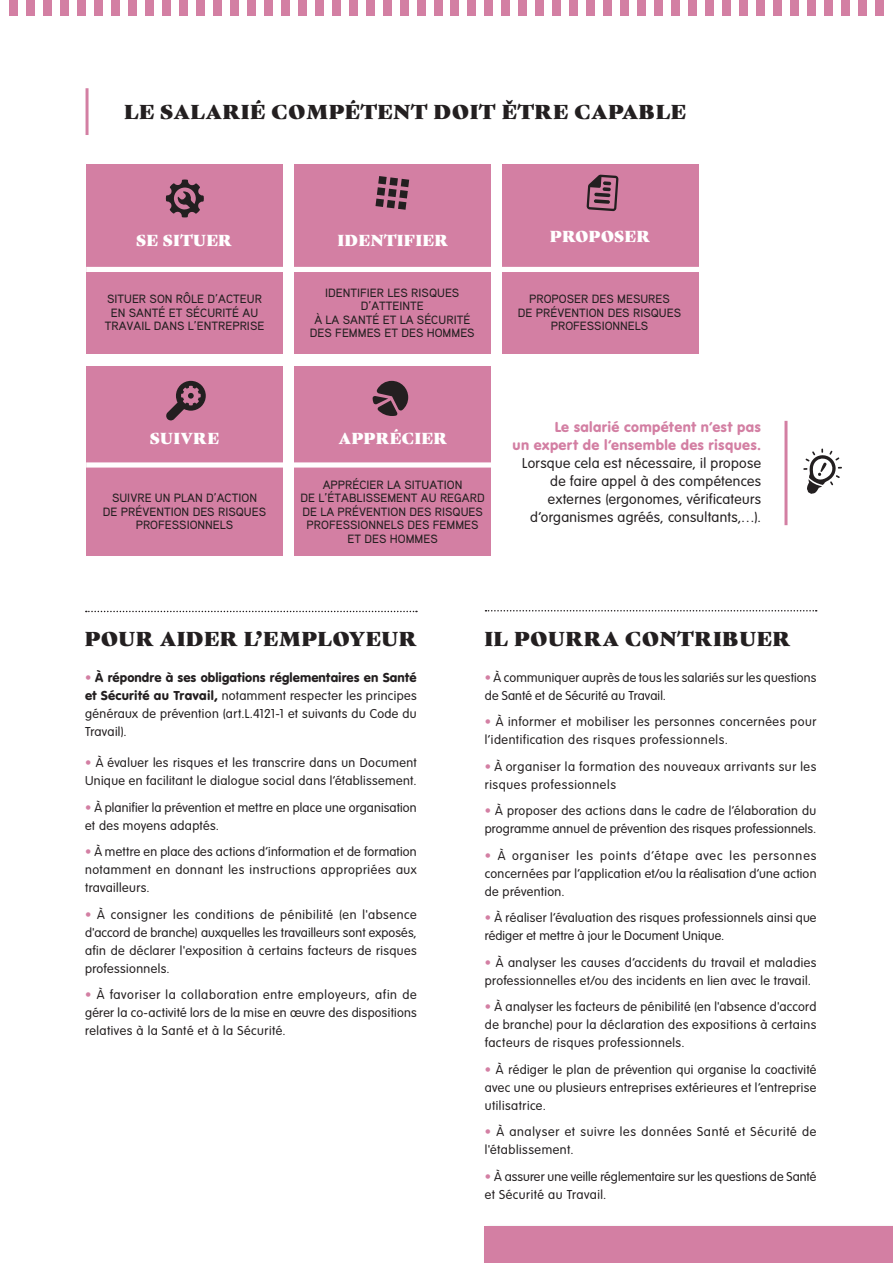
<style>
.page{position:relative;width:893px;height:1263px;background:#fff}
.page>*{position:absolute;margin:0;border:0;box-sizing:border-box;transform-origin:0 0}
.t1{font:19.5px "Gastromond";letter-spacing:.05em;color:#231f20}
.t2{font:15.45px "Gastromond";letter-spacing:.05em;color:#fff;scale:.96 1}
.t3{font:300 15px/18px "VAG Rundschrift D";letter-spacing:.025em;color:#231f20;text-align:right}
.t4{font:15px/18px "VAG Rundschrift D";letter-spacing:.02em;color:#d37fa3;text-align:right}
.t5{font:300 13.5px/18px "VAG Rundschrift D";letter-spacing:.025em;color:#231f20;text-align:justify}
.t6{font:300 13.5px/18px "VAG Rundschrift D";letter-spacing:.005em;color:#231f20}
.t7{font:300 13.5px/18px "VAG Rundschrift D";letter-spacing:.045em;color:#231f20}
.t8{font:300 13.5px/18px "VAG Rundschrift D";letter-spacing:.05em;color:#231f20}
.t9{font:500 12px/13.5px "Aaux Pro";color:#231f20;text-align:center}
.s1{color:#d37fa3}
.s2{font-weight:400}
</style>
<div class="page">
<svg style="left:803px;top:448px;width:39px;height:46px"></svg>
<hr style="left:784px;top:421px;width:3px;height:104px;background:#d37fa3">
<svg style="left:86px;top:611px;width:331px;height:1px"></svg>
<div style="left:9px;top:0;width:8px;height:15px;background:#d37fa3"></div>
<div style="left:111px;top:0;width:8px;height:15px;background:#d37fa3"></div>
<div style="left:213px;top:0;width:8px;height:15px;background:#d37fa3"></div>
<div style="left:315px;top:0;width:8px;height:15px;background:#d37fa3"></div>
<div style="left:417px;top:0;width:8px;height:15px;background:#d37fa3"></div>
<div style="left:519px;top:0;width:8px;height:15px;background:#d37fa3"></div>
<div style="left:621px;top:0;width:8px;height:15px;background:#d37fa3"></div>
<div style="left:723px;top:0;width:8px;height:15px;background:#d37fa3"></div>
<div style="left:824px;top:0;width:9px;height:15px;background:#d37fa3"></div>
<div style="left:26px;top:0;width:8px;height:15px;background:#d37fa3"></div>
<div style="left:128px;top:0;width:8px;height:15px;background:#d37fa3"></div>
<div style="left:230px;top:0;width:8px;height:15px;background:#d37fa3"></div>
<div style="left:332px;top:0;width:8px;height:15px;background:#d37fa3"></div>
<div style="left:434px;top:0;width:8px;height:15px;background:#d37fa3"></div>
<div style="left:536px;top:0;width:8px;height:15px;background:#d37fa3"></div>
<div style="left:638px;top:0;width:8px;height:15px;background:#d37fa3"></div>
<div style="left:740px;top:0;width:8px;height:15px;background:#d37fa3"></div>
<div style="left:841px;top:0;width:9px;height:15px;background:#d37fa3"></div>
<div style="left:43px;top:0;width:8px;height:15px;background:#d37fa3"></div>
<div style="left:145px;top:0;width:8px;height:15px;background:#d37fa3"></div>
<div style="left:247px;top:0;width:8px;height:15px;background:#d37fa3"></div>
<div style="left:349px;top:0;width:8px;height:15px;background:#d37fa3"></div>
<div style="left:451px;top:0;width:8px;height:15px;background:#d37fa3"></div>
<div style="left:553px;top:0;width:8px;height:15px;background:#d37fa3"></div>
<div style="left:655px;top:0;width:8px;height:15px;background:#d37fa3"></div>
<div style="left:757px;top:0;width:8px;height:15px;background:#d37fa3"></div>
<div style="left:858px;top:0;width:9px;height:15px;background:#d37fa3"></div>
<div style="left:60px;top:0;width:8px;height:15px;background:#d37fa3"></div>
<div style="left:162px;top:0;width:8px;height:15px;background:#d37fa3"></div>
<div style="left:264px;top:0;width:8px;height:15px;background:#d37fa3"></div>
<div style="left:366px;top:0;width:8px;height:15px;background:#d37fa3"></div>
<div style="left:468px;top:0;width:8px;height:15px;background:#d37fa3"></div>
<div style="left:570px;top:0;width:8px;height:15px;background:#d37fa3"></div>
<div style="left:672px;top:0;width:8px;height:15px;background:#d37fa3"></div>
<div style="left:774px;top:0;width:8px;height:15px;background:#d37fa3"></div>
<div style="left:875px;top:0;width:9px;height:15px;background:#d37fa3"></div>
<div style="left:77px;top:0;width:8px;height:15px;background:#d37fa3"></div>
<div style="left:179px;top:0;width:8px;height:15px;background:#d37fa3"></div>
<div style="left:281px;top:0;width:8px;height:15px;background:#d37fa3"></div>
<div style="left:383px;top:0;width:8px;height:15px;background:#d37fa3"></div>
<div style="left:485px;top:0;width:8px;height:15px;background:#d37fa3"></div>
<div style="left:587px;top:0;width:8px;height:15px;background:#d37fa3"></div>
<div style="left:689px;top:0;width:8px;height:15px;background:#d37fa3"></div>
<div style="left:790px;top:0;width:9px;height:15px;background:#d37fa3"></div>
<div style="left:94px;top:0;width:8px;height:15px;background:#d37fa3"></div>
<div style="left:196px;top:0;width:8px;height:15px;background:#d37fa3"></div>
<div style="left:298px;top:0;width:8px;height:15px;background:#d37fa3"></div>
<div style="left:400px;top:0;width:8px;height:15px;background:#d37fa3"></div>
<div style="left:502px;top:0;width:8px;height:15px;background:#d37fa3"></div>
<div style="left:604px;top:0;width:8px;height:15px;background:#d37fa3"></div>
<div style="left:706px;top:0;width:8px;height:15px;background:#d37fa3"></div>
<div style="left:807px;top:0;width:9px;height:15px;background:#d37fa3"></div>
<svg style="left:485px;top:610px;width:332px;height:1px"></svg>
<div style="left:502px;top:164px;width:197px;height:189px;background:#d37fa3"></div>
<div style="left:86px;top:164px;width:197px;height:189px;background:#d37fa3"></div>
<div style="left:86px;top:366px;width:197px;height:189px;background:#d37fa3"></div>
<div style="left:294px;top:164px;width:197px;height:189px;background:#d37fa3"></div>
<div style="left:294px;top:366px;width:197px;height:189px;background:#d37fa3"></div>
<svg style="left:166px;top:179px;width:38px;height:38px"></svg>
<svg style="left:373px;top:381px;width:35px;height:35px"></svg>
<svg style="left:586px;top:175px;width:32px;height:36px"></svg>
<svg style="left:166px;top:381px;width:40px;height:39px"></svg>
<svg style="left:375px;top:176px;width:34px;height:34px"></svg>
<div style="left:86px;top:267px;width:657px;height:5px;background:#fff"></div>
<div style="left:86px;top:462px;width:411px;height:6px;background:#fff"></div>
<hr style="left:86px;top:88px;width:3px;height:47px;background:#d37fa3">
<div style="left:483px;top:1224px;width:410px;height:39px;background:#231f20;opacity:.36"></div>
<div style="left:485px;top:1226px;width:408px;height:37px;background:#d37fa3"></div>
<h1 class="t1" style="left:124px;top:97px;width:563px">LE SALARIÉ COMPÉTENT DOIT ÊTRE CAPABLE</h1>
<p class="t2" style="left:137px;top:228px;width:101px">SE SITUER</p>
<p class="t2" style="left:338px;top:228px;width:116px">IDENTIFIER</p>
<p class="t2" style="left:550px;top:224px;width:106px">PROPOSER</p>
<p class="t9" style="left:105px;top:292px;width:161px">SITUER SON RÔLE D’ACTEUR<br>EN SANTÉ ET SÉCURITÉ AU<br>TRAVAIL DANS L’ENTREPRISE</p>
<p class="t9" style="left:310px;top:285px;width:166px">IDENTIFIER LES RISQUES<br>D’ATTEINTE<br>À LA SANTÉ ET LA SÉCURITÉ<br>DES FEMMES ET DES HOMMES</p>
<p class="t9" style="left:518px;top:292px;width:165px">PROPOSER DES MESURES<br>DE PRÉVENTION DES RISQUES<br>PROFESSIONNELS</p>
<p class="t2" style="left:150px;top:426px;width:73px">SUIVRE</p>
<p class="t2" style="left:339px;top:426px;width:114px">APPRÉCIER</p>
<p class="t9" style="left:103px;top:491px;width:165px">SUIVRE UN PLAN D’ACTION<br>DE PRÉVENTION DES RISQUES<br>PROFESSIONNELS</p>
<p class="t9" style="left:301px;top:477px;width:186px">APPRÉCIER LA SITUATION<br>DE L’ÉTABLISSEMENT AU REGARD<br>DE LA PRÉVENTION DES RISQUES<br>PROFESSIONNELS DES FEMMES<br>ET DES HOMMES</p>
<p class="t4" style="left:513px;top:418px;width:250px">Le salarié compétent n’est pas<br>un expert de l’ensemble des risques.</p>
<p class="t3" style="left:522px;top:454px;width:240px">Lorsque cela est nécessaire, il propose de faire appel à des compétences externes (ergonomes, vérificateurs d’organismes agréés, consultants,…).</p>
<h1 class="t1" style="left:85px;top:624px;width:333px">POUR AIDER L’EMPLOYEUR</h1>
<p class="t5" style="left:85px;top:669px;width:333px"><span class="s1">•</span> <span class="s2">À répondre à ses obligations réglementaires en Santé et Sécurité au Travail,</span> notamment respecter les principes généraux de prévention (art.L.4121-1 et suivants du Code du Travail).</p>
<p class="t5" style="left:85px;top:754px;width:333px"><span class="s1">•</span> À évaluer les risques et les transcrire dans un Document<br>Unique en facilitant le dialogue social dans l’établissement.</p>
<p class="t5" style="left:85px;top:798px;width:333px"><span class="s1">•</span> À planifier la prévention et mettre en place une organisation et des moyens adaptés.</p>
<p class="t5" style="left:85px;top:843px;width:333px"><span class="s1">•</span> À mettre en place des actions d’information et de formation notamment en donnant les instructions appropriées aux travailleurs.</p>
<p class="t5" style="left:85px;top:905px;width:333px"><span class="s1">•</span> À consigner les conditions de pénibilité (en l'absence d'accord de branche) auxquelles les travailleurs sont exposés, afin de déclarer l'exposition à certains facteurs de risques professionnels.</p>
<p class="t5" style="left:85px;top:986px;width:333px"><span class="s1">•</span> À favoriser la collaboration entre employeurs, afin de gérer la co-activité lors de la mise en œuvre des dispositions relatives à la Santé et à la Sécurité.</p>
<h1 class="t1" style="left:485px;top:623px;width:307px">IL POURRA CONTRIBUER</h1>
<p class="t5" style="left:485px;top:668px;width:333px"><span class="s1">•</span> À communiquer auprès de tous les salariés sur les questions de Santé et de Sécurité au Travail.</p>
<p class="t5" style="left:485px;top:713px;width:333px"><span class="s1">•</span> À informer et mobiliser les personnes concernées pour l’identification des risques professionnels.</p>
<p class="t7" style="left:485px;top:757px;width:333px"><span class="s1">•</span> À organiser la formation des nouveaux arrivants sur les risques professionnels</p>
<p class="t5" style="left:485px;top:802px;width:333px"><span class="s1">•</span> À proposer des actions dans le cadre de l’élaboration du programme annuel de prévention des risques professionnels.</p>
<p class="t5" style="left:485px;top:846px;width:333px"><span class="s1">•</span> À organiser les points d’étape avec les personnes concernées par l’application et/ou la réalisation d’une action de prévention.</p>
<p class="t5" style="left:485px;top:909px;width:333px"><span class="s1">•</span> À réaliser l’évaluation des risques professionnels ainsi que rédiger et mettre à jour le Document Unique.</p>
<p class="t5" style="left:485px;top:953px;width:333px"><span class="s1">•</span> À analyser les causes d’accidents du travail et maladies professionnelles et/ou des incidents en lien avec le travail.</p>
<p class="t5" style="left:485px;top:998px;width:333px"><span class="s1">•</span> À analyser les facteurs de pénibilité (en l'absence d'accord de branche) pour la déclaration des expositions à certains facteurs de risques professionnels.</p>
<p class="t5" style="left:485px;top:1060px;width:333px"><span class="s1">•</span> À rédiger le plan de prévention qui organise la coactivité avec une ou plusieurs entreprises extérieures et l’entreprise utilisatrice.</p>
<p class="t8" style="left:485px;top:1123px;width:333px"><span class="s1">•</span> À analyser et suivre les données Santé et Sécurité de l'établissement.</p>
<p class="t6" style="left:485px;top:1167px;width:333px"><span class="s1">•</span> À assurer une veille réglementaire sur les questions de Santé et Sécurité au Travail.</p>
</div>
